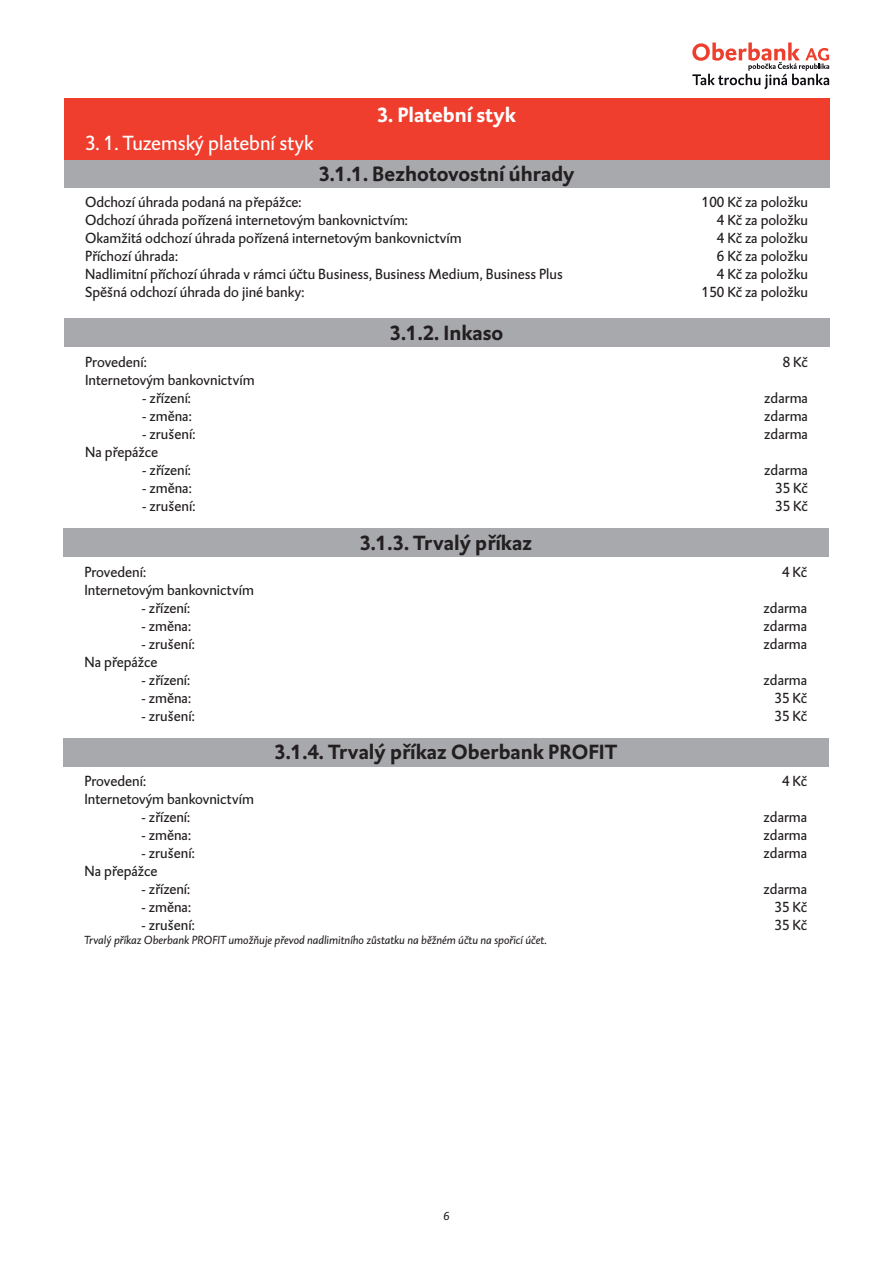
<style>
.page{position:relative;width:893px;height:1263px;background:#fff}
.page>*{position:absolute;margin:0;border:0;box-sizing:border-box;transform-origin:0 0}
.t1{font:700 21px "DTL Caspari T";color:#231f20}
.t2{font:21px "DTL Caspari T";color:#fff}
.t3{font:700 21px "DTL Caspari T";color:#fff}
.t4{font:15px/18px "DTL Caspari T";color:#231f20}
.t5{font:italic 12px "DTL Caspari T";color:#231f20}
</style>
<div class="page">
<div style="left:63px;top:528px;width:765px;height:29px;background:#a8a9ad"></div>
<div style="left:64px;top:159px;width:765px;height:29px;background:#a8a9ad"></div>
<div style="left:64px;top:98px;width:765px;height:61px;background:#ef3e2e"></div>
<div style="left:64px;top:318px;width:765px;height:29px;background:#a8a9ad"></div>
<div style="left:63px;top:738px;width:765px;height:28px;background:#a8a9ad"></div>
<svg style="left:692px;top:43px;width:137px;height:46px"></svg>
<h1 class="t2" style="left:85px;top:130px;width:230px">3. 1. Tuzemský platební styk</h1>
<h1 class="t3" style="left:377px;top:100px;width:141px">3. Platební styk</h1>
<h1 class="t1" style="left:318px;top:160px;width:258px">3.1.1. Bezhotovostní úhrady</h1>
<p class="t4" style="left:85px;top:193px;width:479px">Odchozí úhrada podaná na přepážce:<br>Odchozí úhrada pořízená internetovým bankovnictvím:<br>Okamžitá odchozí úhrada pořízená internetovým bankovnictvím<br>Příchozí úhrada:<br>Nadlimitní příchozí úhrada v rámci účtu Business, Business Medium, Business Plus Spěšná odchozí úhrada do jiné banky:</p>
<p class="t4" style="left:702px;top:193px;width:108px;text-align:right">100 Kč za položku<br>4 Kč za položku<br>4 Kč za položku<br>6 Kč za položku<br>4 Kč za položku<br>150 Kč za položku</p>
<p class="t4" style="left:85px;top:353px;width:171px">Provedení:<br>Internetovým bankovnictvím</p>
<p class="t4" style="left:142px;top:389px;width:50px">- zřízení:</p>
<p class="t4" style="left:142px;top:407px;width:51px">- změna:</p>
<p class="t4" style="left:85px;top:425px;width:112px;text-indent:57px">- zrušení:<br>Na přepážce</p>
<p class="t4" style="left:142px;top:461px;width:50px">- zřízení:</p>
<p class="t4" style="left:142px;top:479px;width:51px">- změna:</p>
<p class="t4" style="left:142px;top:497px;width:55px">- zrušení:</p>
<p class="t4" style="left:84px;top:563px;width:171px">Provedení:<br>Internetovým bankovnictvím</p>
<p class="t4" style="left:141px;top:599px;width:50px">- zřízení:</p>
<p class="t4" style="left:141px;top:617px;width:51px">- změna:</p>
<p class="t4" style="left:84px;top:635px;width:112px;text-indent:57px">- zrušení:<br>Na přepážce</p>
<p class="t4" style="left:141px;top:671px;width:50px">- zřízení:</p>
<p class="t4" style="left:141px;top:689px;width:51px">- změna:</p>
<p class="t4" style="left:141px;top:707px;width:55px">- zrušení:</p>
<h1 class="t1" style="left:390px;top:319px;width:115px">3.1.2. Inkaso</h1>
<h1 class="t1" style="left:359px;top:529px;width:174px">3.1.3. Trvalý příkaz</h1>
<h1 class="t1" style="left:274px;top:738px;width:345px">3.1.4. Trvalý příkaz Oberbank PROFIT</h1>
<p class="t4" style="left:84px;top:772px;width:171px">Provedení:<br>Internetovým bankovnictvím</p>
<p class="t4" style="left:141px;top:808px;width:50px">- zřízení:</p>
<p class="t4" style="left:141px;top:826px;width:51px">- změna:</p>
<p class="t4" style="left:84px;top:844px;width:112px;text-indent:57px">- zrušení:<br>Na přepážce</p>
<p class="t4" style="left:141px;top:880px;width:50px">- zřízení:</p>
<p class="t4" style="left:141px;top:898px;width:51px">- změna:</p>
<p class="t4" style="left:141px;top:916px;width:55px">- zrušení:</p>
<p class="t5" style="left:84px;top:933px;width:464px">Trvalý příkaz Oberbank PROFIT umožňuje převod nadlimitního zůstatku na běžném účtu na spořicí účet.</p>
<p class="t5" style="left:443px;top:1208px;width:7px">6</p>
<p class="t4" style="left:783px;top:353px;width:27px">8 Kč</p>
<p class="t4" style="left:764px;top:389px;width:45px;text-align:justify">zdarma zdarma zdarma</p>
<p class="t4" style="left:775px;top:461px;width:34px;text-align:justify;text-indent:-11px">zdarma 35 Kč 35 Kč</p>
<p class="t4" style="left:782px;top:563px;width:27px">4 Kč</p>
<p class="t4" style="left:764px;top:599px;width:45px;text-align:justify">zdarma zdarma zdarma</p>
<p class="t4" style="left:775px;top:671px;width:34px;text-align:justify;text-indent:-11px">zdarma 35 Kč 35 Kč</p>
<p class="t4" style="left:782px;top:772px;width:27px">4 Kč</p>
<p class="t4" style="left:764px;top:808px;width:45px;text-align:justify">zdarma zdarma zdarma</p>
<p class="t4" style="left:775px;top:880px;width:34px;text-align:justify;text-indent:-11px">zdarma 35 Kč 35 Kč</p>
</div>
